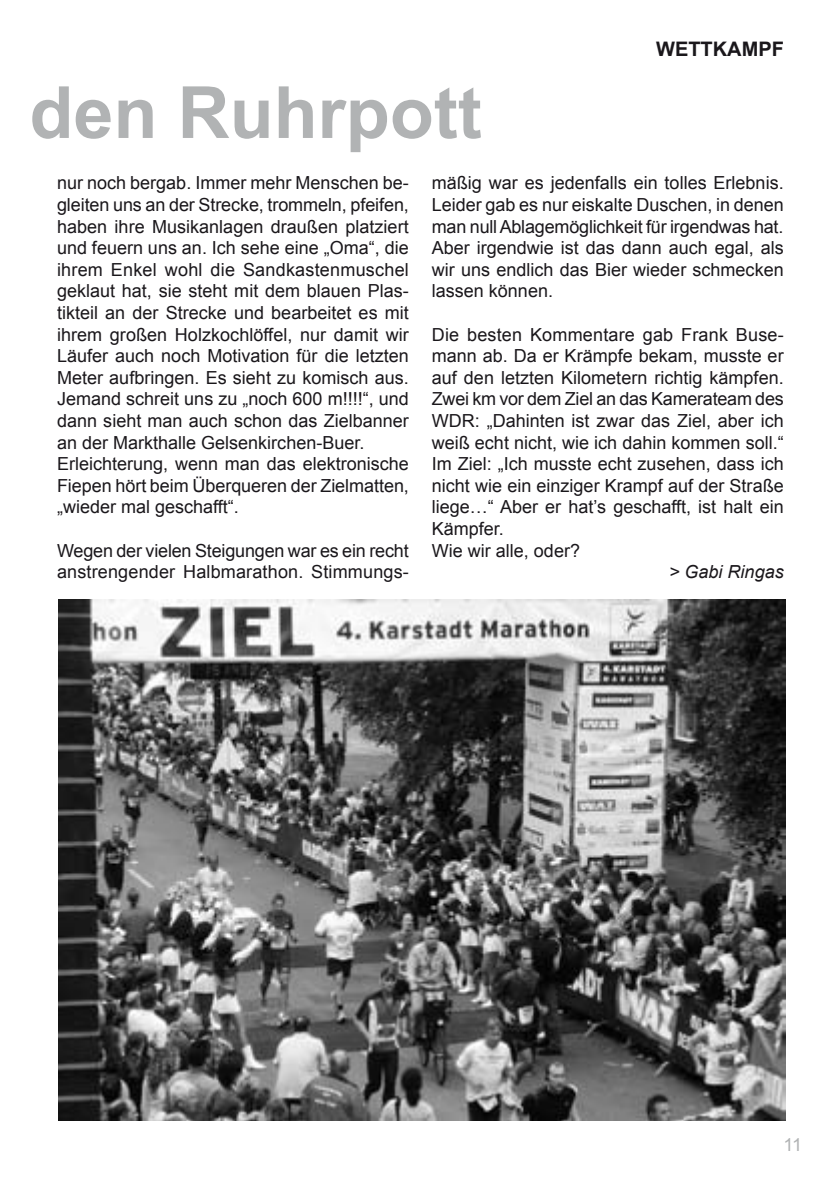
<style>
.page{position:relative;width:840px;height:1191px;background:#fff}
.page>*{position:absolute;margin:0;border:0;box-sizing:border-box;transform-origin:0 0}
.t1{font:700 72px "Arial";color:#b1b3b4}
.t2{font:700 20px "Arial";color:#1a171b}
.t3{font:18px/21.6px "Arial";color:#1a171b}
.t4{font:italic 18px "Arial";color:#1a171b}
.t5{font:18px "Arial";color:#b1b3b4}
</style>
<div class="page">
<img style="left:59px;top:600px;width:726px;height:520px">
<p class="t2" style="left:655px;top:35px;width:129px">WETTKAMPF</p>
<h1 class="t1" style="left:29px;top:65px;width:453px">den Ruhrpott</h1>
<p class="t3" style="left:57px;top:172px;width:353px">nur noch bergab. Immer mehr Menschen be&shy;gleiten uns an der Strecke, trommeln, pfeifen, haben ihre Musikanlagen draußen platziert und feuern uns an. Ich sehe eine „Oma“, die ihrem Enkel wohl die Sandkastenmuschel geklaut hat, sie steht mit dem blauen Plas&shy;tikteil an der Strecke und bearbeitet es mit ihrem großen Holzkochlöffel, nur damit wir Läufer auch noch Motivation für die letzten Meter aufbringen. Es sieht zu komisch aus.<br>Jemand schreit uns zu „noch 600 m!!!!“, und dann sieht man auch schon das Zielbanner an der Markthalle Gelsenkirchen-Buer.<br>Erleichterung, wenn man das elektronische Fiepen hört beim Überqueren der Zielmatten, „wieder mal geschafft“.</p>
<p class="t3" style="left:57px;top:540px;width:353px">Wegen der vielen Steigungen war es ein recht anstrengender Halbmarathon. Stimmungs-</p>
<p class="t3" style="left:431px;top:172px;width:353px;text-align:justify">mäßig war es jedenfalls ein tolles Erlebnis.<br>Leider gab es nur eiskalte Duschen, in denen man null Ablagemöglichkeit für irgendwas hat.<br>Aber irgendwie ist das dann auch egal, als wir uns endlich das Bier wieder schmecken lassen können.</p>
<p class="t3" style="left:431px;top:324px;width:353px">Die besten Kommentare gab Frank Buse&shy;mann ab. Da er Krämpfe bekam, musste er auf den letzten Kilometern richtig kämpfen.<br>Zwei km vor dem Ziel an das Kamerateam des WDR: „Dahinten ist zwar das Ziel, aber ich weiß echt nicht, wie ich dahin kommen soll.“ Im Ziel: „Ich musste echt zusehen, dass ich nicht wie ein einziger Krampf auf der Straße liege…“ Aber er hat’s geschafft, ist halt ein Kämpfer.<br>Wie wir alle, oder?</p>
<p class="t4" style="left:668px;top:560px;width:116px">&gt; Gabi Ringas</p>
<p class="t5" style="left:783px;top:1133px;width:20px">11</p>
</div>
